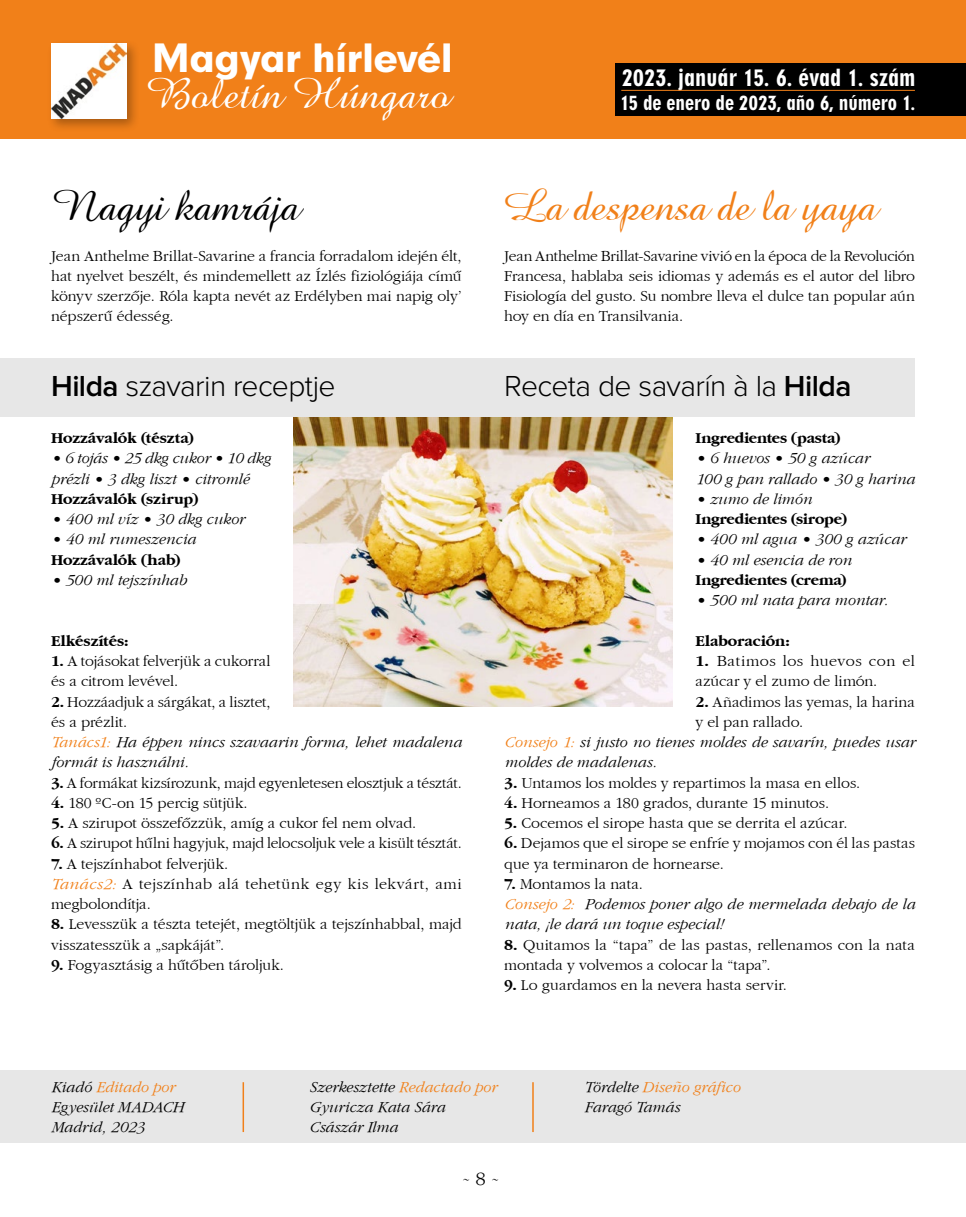
<style>
.page{position:relative;width:966px;height:1217px;background:#fff}
.page>*{position:absolute;margin:0;border:0;box-sizing:border-box;transform-origin:0 0}
.t1{font:45px "Amazone HU Normal";letter-spacing:-.015em;color:#f18019}
.t2{font:45px "Amazone HU Normal";color:#fff}
.t3{font:45px "Amazone HU Normal";letter-spacing:-.015em;color:#000}
.t4{font:900 37.35px "OT Geometric 706";letter-spacing:-.02em;color:#fff}
.t5{font:300 30px "Proxima Nova";letter-spacing:-.02em;color:#000}
.t6{font:900 condensed 22.65px "OT Geometric 706";color:#fff}
.t7{font:900 condensed 19.5px "OT Geometric 706";letter-spacing:-.005em;color:#fff}
.t8{font:19.5px "H Garamond";color:#000}
.t9{font:15.75px/20.2px "H Garamond";color:#000}
.t10{font:italic 15.75px/20.2px "H Garamond";color:#000}
.t11{font:700 15.75px "H Garamond";letter-spacing:-.005em;color:#000}
.t12{font:15.75px/20.2px "H Garamond";letter-spacing:.02em;color:#000}
.t13{font:italic 15.75px "H Garamond";color:#f18019}
.s1{font-weight:600}
.s2{font-weight:700}
.s3{font-weight:700;font-style:normal}
.s4{font-style:normal}
.s5{color:#f18019}
.s6{font-style:italic;color:#f18019}
.s7{color:#000}
</style>
<div class="page">
<div style="left:0;top:0;width:965px;height:139px;background:#f18019"></div>
<div style="left:46px;top:39px;width:94px;height:93px;background:#000;opacity:.3"></div>
<img style="left:51px;top:44px;width:75px;height:75px">
<div style="left:614px;top:63px;width:351px;height:52px;background:#000"></div>
<hr style="left:621px;top:90px;width:293px;height:1px;background:#f18019">
<img style="left:293px;top:416px;width:379px;height:290px">
<div style="left:0;top:358px;width:914px;height:58px;background:#e7e7e7"></div>
<div style="left:0;top:1069px;width:965px;height:73px;background:#e7e7e7"></div>
<hr style="left:242px;top:1081px;width:2px;height:50px;background:#f18019">
<hr style="left:532px;top:1081px;width:1px;height:50px;background:#f18019">
<h2 class="t4" style="left:152px;top:32px;width:302px">Magyar hírlevél</h2>
<h1 class="t2" style="left:145px;top:68px;width:306px">Boletín Húngaro</h1>
<h3 class="t6" style="left:621px;top:63px;width:295px">2023. január 15. 6. évad 1. szám</h3>
<p class="t7" style="left:620px;top:91px;width:297px">15 de enero de 2023, año 6, número 1.</p>
<h1 class="t3" style="left:51px;top:180px;width:251px">Nagyi kamrája</h1>
<h1 class="t1" style="left:504px;top:180px;width:374px">La despensa de la yaya</h1>
<p class="t9" style="left:51px;top:246px;width:412px;text-align:justify">Jean Anthelme Brillat-Savarine a francia forradalom idején élt, hat nyelvet beszélt, és mindemellett az Ízlés fiziológiája című könyv szerzője. Róla kapta nevét az Erdélyben mai napig oly’ népszerű édesség.</p>
<h3 class="t5" style="left:51px;top:368px;width:286px"><span class="s1">Hilda</span> szavarin receptje</h3>
<p class="t11" style="left:51px;top:429px;width:144px">Hozzávalók (tészta)</p>
<p class="t10" style="left:51px;top:448px;width:221px">• 6 tojás • 25 dkg cukor • 10 dkg prézli • 3 dkg liszt • citromlé</p>
<p class="t11" style="left:51px;top:490px;width:149px">Hozzávalók (szirup)</p>
<p class="t10" style="left:51px;top:509px;width:195px">• 400 ml víz • 30 dkg cukor</p>
<p class="t10" style="left:51px;top:529px;width:146px">• 40 ml rumeszencia</p>
<p class="t11" style="left:51px;top:550px;width:131px">Hozzávalók (hab)</p>
<p class="t10" style="left:51px;top:570px;width:137px">• 500 ml tejszínhab</p>
<p class="t11" style="left:51px;top:631px;width:79px">Elkészítés:</p>
<p class="t9" style="left:51px;top:651px;width:221px"><span class="s2">1.</span> A tojásokat felverjük a cukorral és a citrom levével.</p>
<p class="t10" style="left:51px;top:691px;width:412px"><span class="s3">2.</span> <span class="s4">Hozzáadjuk a sárgákat, a lisztet,<br>és a prézlit.<br></span><span class="s5">Tanács1:</span> Ha éppen nincs szavaarin forma, lehet madalena formát is használni.</p>
<p class="t9" style="left:51px;top:772px;width:412px"><span class="s2">3.</span> A formákat kizsírozunk, majd egyenletesen elosztjuk a tésztát.</p>
<p class="t9" style="left:51px;top:792px;width:198px"><span class="s2">4.</span> 180 ºC-on 15 percig sütjük.</p>
<p class="t9" style="left:51px;top:813px;width:367px"><span class="s2">5.</span> A szirupot összefőzzük, amíg a cukor fel nem olvad.</p>
<p class="t9" style="left:51px;top:833px;width:412px"><span class="s2">6.</span> A szirupot hűlni hagyjuk, majd lelocsoljuk vele a kisült tésztát.</p>
<p class="t9" style="left:51px;top:853px;width:412px"><span class="s2">7.</span> A tejszínhabot felverjük.<br><span class="s6">Tanács2:</span> A tejszínhab alá tehetünk egy kis lekvárt, ami megbolondítja.</p>
<p class="t9" style="left:51px;top:914px;width:412px"><span class="s2">8.</span> Levesszük a tészta tetejét, megtöltjük a tejszínhabbal, majd visszatesszük a „sapkáját”.</p>
<p class="t9" style="left:51px;top:954px;width:234px"><span class="s2">9.</span> Fogyasztásig a hűtőben tároljuk.</p>
<p class="t9" style="left:504px;top:246px;width:412px;text-align:justify">Jean Anthelme Brillat-Savarine vivió en la época de la Revolución Francesa, hablaba seis idiomas y además es el autor del libro Fisiología del gusto. Su nombre lleva el dulce tan popular aún hoy en día en Transilvania.</p>
<h3 class="t5" style="left:504px;top:368px;width:348px">Receta de savarín à la <span class="s1">Hilda</span></h3>
<p class="t11" style="left:695px;top:429px;width:146px">Ingredientes (pasta)</p>
<p class="t10" style="left:695px;top:448px;width:221px">• 6 huevos • 50 g azúcar<br>100 g pan rallado • 30 g harina</p>
<p class="t10" style="left:695px;top:489px;width:118px">• zumo de limón</p>
<p class="t11" style="left:695px;top:510px;width:153px">Ingredientes (sirope)</p>
<p class="t10" style="left:695px;top:529px;width:212px">• 400 ml agua • 300 g azúcar</p>
<p class="t10" style="left:695px;top:549px;width:158px">• 40 ml esencia de ron</p>
<p class="t11" style="left:695px;top:571px;width:153px">Ingredientes (crema)</p>
<p class="t10" style="left:695px;top:590px;width:194px">• 500 ml nata para montar.</p>
<p class="t11" style="left:695px;top:631px;width:96px">Elaboración:</p>
<p class="t12" style="left:695px;top:651px;width:221px"><span class="s2">1.</span> Batimos los huevos con el azúcar y el zumo de limón.</p>
<p class="t9" style="left:695px;top:691px;width:221px"><span class="s2">2.</span> Añadimos las yemas, la harina</p>
<p class="t9" style="left:695px;top:711px;width:109px">y el pan rallado.</p>
<p class="t10" style="left:504px;top:732px;width:412px"><span class="s5">Consejo 1:</span> si justo no tienes moldes de savarín, puedes usar</p>
<p class="t10" style="left:504px;top:752px;width:153px">moldes de madalenas.</p>
<p class="t9" style="left:504px;top:772px;width:357px"><span class="s2">3.</span> Untamos los moldes y repartimos la masa en ellos.</p>
<p class="t9" style="left:504px;top:792px;width:326px"><span class="s2">4.</span> Horneamos a 180 grados, durante 15 minutos.</p>
<p class="t9" style="left:504px;top:813px;width:345px"><span class="s2">5.</span> Cocemos el sirope hasta que se derrita el azúcar.</p>
<p class="t9" style="left:504px;top:833px;width:412px"><span class="s2">6.</span> Dejamos que el sirope se enfríe y mojamos con él las pastas que ya terminaron de hornearse.</p>
<p class="t10" style="left:504px;top:873px;width:412px"><span class="s3">7.</span> <span class="s4">Montamos la nata.<br></span><span class="s5">Consejo 2:</span> Podemos poner algo de mermelada debajo de la nata, ¡le dará un toque especial!</p>
<p class="t9" style="left:504px;top:934px;width:412px"><span class="s2">8.</span> Quitamos la “tapa” de las pastas, rellenamos con la nata montada y volvemos a colocar la “tapa”.</p>
<p class="t9" style="left:504px;top:975px;width:284px"><span class="s2">9.</span> Lo guardamos en la nevera hasta servir.</p>
<p class="t13" style="left:51px;top:1077px;width:125px"><span class="s7">Kiadó</span> Editado por</p>
<p class="t10" style="left:309px;top:1076px;width:189px">Szerkesztette <span class="s5">Redactado por</span></p>
<p class="t13" style="left:584px;top:1077px;width:157px"><span class="s7">Tördelte</span> Diseño gráfico</p>
<p class="t10" style="left:51px;top:1096px;width:134px">Egyesület MADACH</p>
<p class="t10" style="left:309px;top:1096px;width:137px">Gyuricza Kata Sára</p>
<p class="t10" style="left:584px;top:1096px;width:97px">Faragó Tamás</p>
<p class="t10" style="left:51px;top:1116px;width:95px">Madrid, 2023</p>
<p class="t10" style="left:309px;top:1116px;width:90px">Császár Ilma</p>
<p class="t8" style="left:462px;top:1174px;width:39px">˜ 8 ˜</p>
</div>
